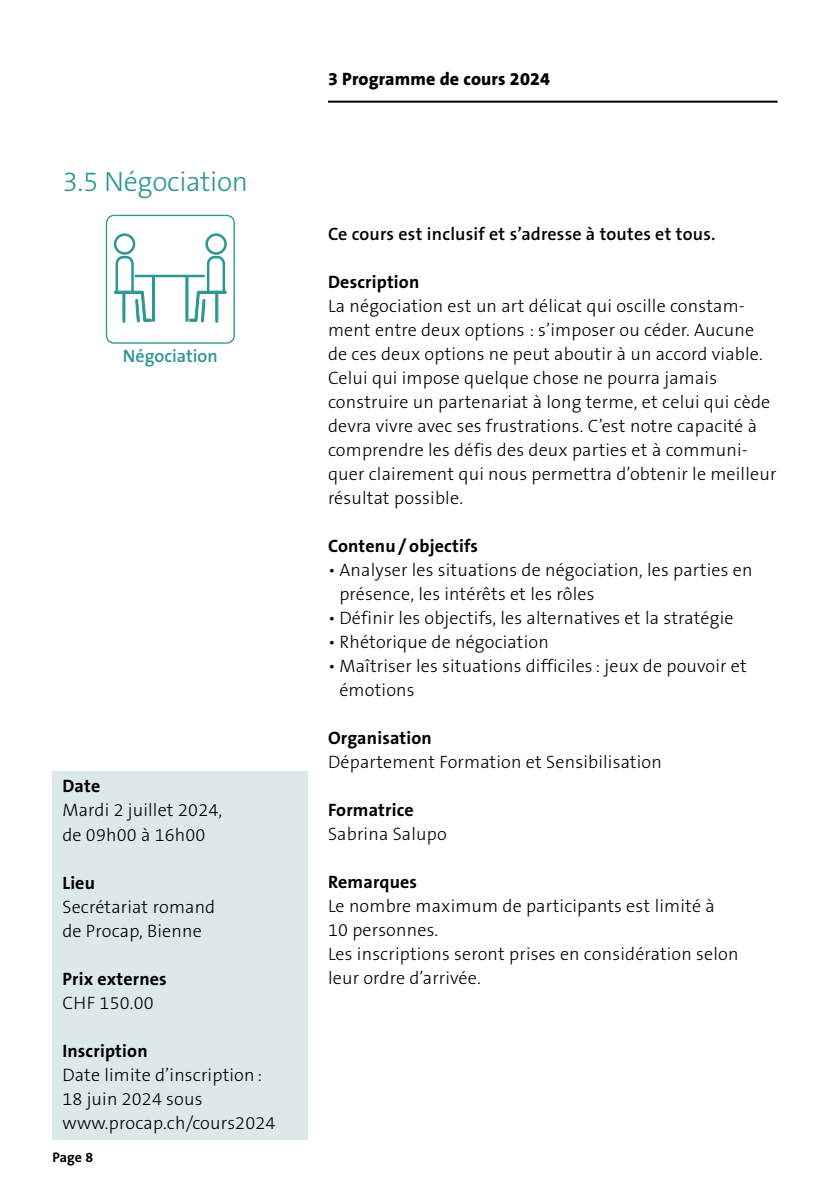
<style>
.page{position:relative;width:840px;height:1191px;background:#fff}
.page>*{position:absolute;margin:0;border:0;box-sizing:border-box;transform-origin:0 0}
.Titel_Nummern_4_1_fa{font:300 28px "The Sans B3";letter-spacing:-.01em;color:#2c9595}
.Fliesstext_B3_12P_oh{font:300 18px/24px "The Sans B3";letter-spacing:.01em;color:#000}
.Fliesstext_Titel_H2{font:700 18px "The Sans B7";letter-spacing:.01em;color:#000}
.Fliesstext_B3_12P_oh-2{font:600 18px "The Sans B6";letter-spacing:.01em;color:#000}
.t1{font:800 18px "The Sans B8";letter-spacing:.01em;color:#000}
.t2{font:600 18px "The Sans B6";color:#2f9696}
.t3{font:700 14px "The Sans B7";color:#000}
</style>
<div class="page">
<div style="left:52px;top:771px;width:256px;height:368px;background:#dde9e9"></div>
<div style="left:106px;top:215px;width:129px;height:129px;border:1px solid #2f9696;border-radius:7px"></div>
<hr style="left:136px;top:275px;width:67px;height:2px;background:#2f9696">
<svg style="left:113px;top:233px;width:42px;height:90px"></svg>
<svg style="left:185px;top:233px;width:42px;height:90px"></svg>
<hr style="left:328px;top:101px;width:449px;height:2px;background:#000">
<h1 class="Titel_Nummern_4_1_fa" style="left:62px;top:167px;width:187px">3.5 Négociation</h1>
<p class="t2" style="left:123px;top:346px;width:96px">Négociation</p>
<h2 class="Fliesstext_Titel_H2" style="left:62px;top:777px;width:39px">Date</h2>
<p class="Fliesstext_B3_12P_oh" style="left:62px;top:799px;width:161px">Mardi 2 juillet 2024, de 09h00 à 16h00</p>
<h2 class="Fliesstext_Titel_H2" style="left:62px;top:873px;width:34px">Lieu</h2>
<p class="Fliesstext_B3_12P_oh" style="left:62px;top:895px;width:154px">Secrétariat romand de Procap, Bienne</p>
<h2 class="Fliesstext_Titel_H2" style="left:62px;top:969px;width:106px">Prix externes</h2>
<p class="Fliesstext_B3_12P_oh" style="left:62px;top:991px;width:93px">CHF 150.00</p>
<h2 class="Fliesstext_Titel_H2" style="left:62px;top:1041px;width:87px">Inscription</h2>
<p class="Fliesstext_B3_12P_oh" style="left:62px;top:1063px;width:214px">Date limite d’inscription :<br>18 juin 2024 sous www.procap.ch/cours2024</p>
<p class="t3" style="left:52px;top:1149px;width:42px">Page 8</p>
<p class="t1" style="left:328px;top:69px;width:223px">3 Programme de cours 2024</p>
<p class="Fliesstext_B3_12P_oh-2" style="left:328px;top:224px;width:389px">Ce cours est inclusif et s’adresse à toutes et tous.</p>
<h2 class="Fliesstext_Titel_H2" style="left:328px;top:272px;width:93px">Description</h2>
<p class="Fliesstext_B3_12P_oh" style="left:328px;top:295px;width:449px">La négociation est un art délicat qui oscille constam&shy;ment entre deux options : s’imposer ou céder. Aucune de ces deux options ne peut aboutir à un accord viable.<br>Celui qui impose quelque chose ne pourra jamais construire un partenariat à long terme, et celui qui cède devra vivre avec ses frustrations. C’est notre capacité à comprendre les défis des deux parties et à communi&shy;quer clairement qui nous permettra d’obtenir le meilleur résultat possible.</p>
<h2 class="Fliesstext_Titel_H2" style="left:328px;top:536px;width:151px">Contenu / objectifs</h2>
<p class="Fliesstext_B3_12P_oh" style="left:339px;top:559px;width:414px;text-indent:-11px">• Analyser les situations de négociation, les parties en présence, les intérêts et les rôles</p>
<p class="Fliesstext_B3_12P_oh" style="left:328px;top:607px;width:407px">• Définir les objectifs, les alternatives et la stratégie</p>
<p class="Fliesstext_B3_12P_oh" style="left:328px;top:631px;width:222px">• Rhétorique de négociation</p>
<p class="Fliesstext_B3_12P_oh" style="left:339px;top:655px;width:408px;text-indent:-11px">• Maîtriser les situations difficiles : jeux de pouvoir et émotions</p>
<h2 class="Fliesstext_Titel_H2" style="left:328px;top:728px;width:105px">Organisation</h2>
<p class="Fliesstext_B3_12P_oh" style="left:328px;top:751px;width:335px">Département Formation et Sensibilisation</p>
<h2 class="Fliesstext_Titel_H2" style="left:328px;top:800px;width:87px">Formatrice</h2>
<p class="Fliesstext_B3_12P_oh" style="left:328px;top:823px;width:120px">Sabrina Salupo</p>
<h2 class="Fliesstext_Titel_H2" style="left:328px;top:872px;width:90px">Remarques</h2>
<p class="Fliesstext_B3_12P_oh" style="left:328px;top:895px;width:412px">Le nombre maximum de participants est limité à 10 personnes.<br>Les inscriptions seront prises en considération selon leur ordre d’arrivée.</p>
</div>
